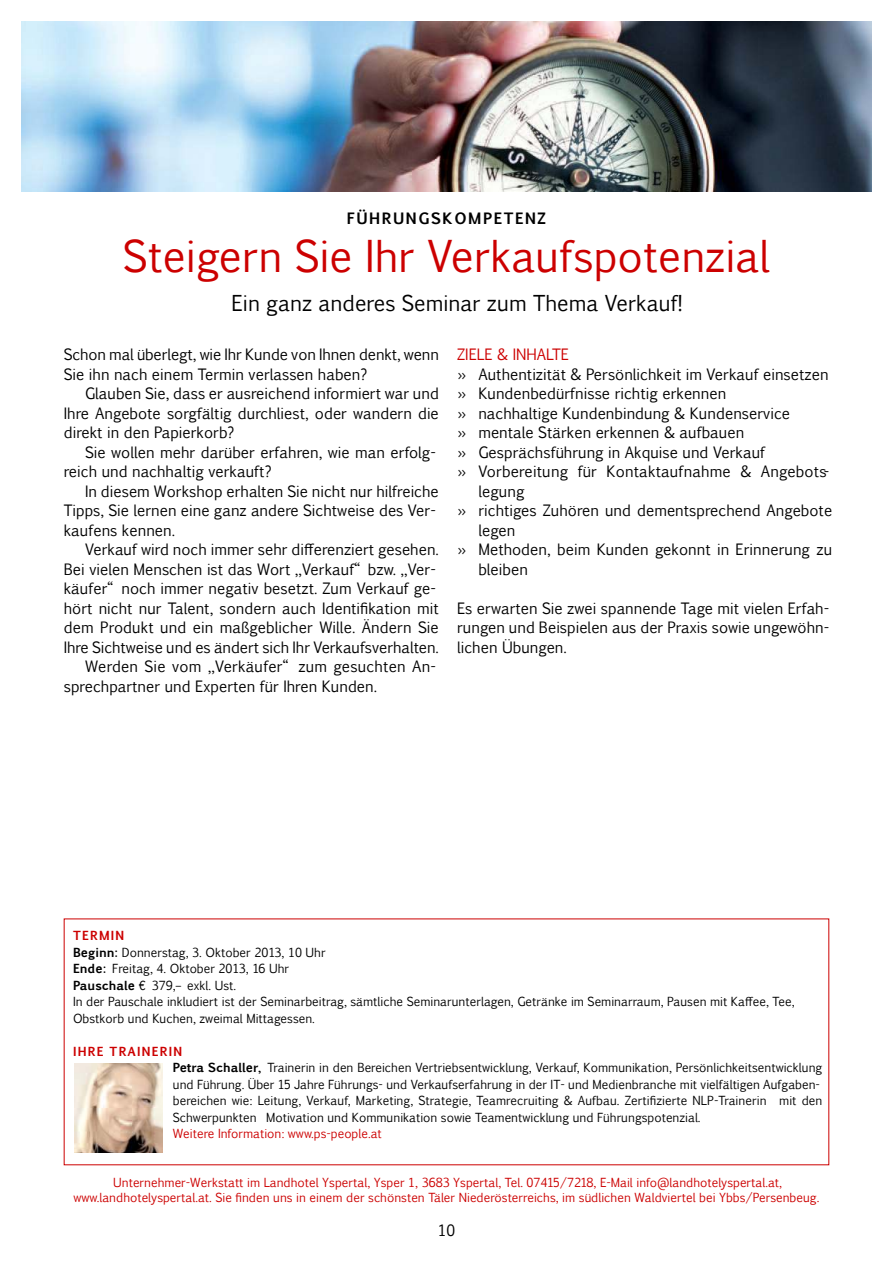
<style>
.page{position:relative;width:893px;height:1263px;background:#fff}
.page>*{position:absolute;margin:0;border:0;box-sizing:border-box;transform-origin:0 0}
.t1{font:42px "Pigiarniq";color:#c00}
.t2{font:21px "Pigiarniq";color:#000}
.t3{font:15px/19.5px "Pigiarniq";color:#000}
.t4{font:700 15px "Pigiarniq";letter-spacing:.1em;color:#000}
.t5{font:15px "Pigiarniq";color:#c00}
.t6{font:12px/16.5px "Pigiarniq";color:#000}
.t7{font:12px/14.4px "Pigiarniq";color:#c00;text-align:center}
.s1{font-weight:300}
.s2{font-weight:700;color:#c00}
.s3{font-weight:700}
</style>
<div class="page">
<img style="left:21px;top:21px;width:851px;height:170px">
<img style="left:74px;top:1063px;width:88px;height:89px">
<p class="t4" style="left:347px;top:211px;width:201px">FüHRUNgSKoMPETENZ</p>
<h1 class="t1" style="left:123px;top:237px;width:648px">Steigern Sie Ihr Verkaufspotenzial</h1>
<h2 class="t2" style="left:232px;top:293px;width:452px">Ein ganz anderes Seminar zum Thema Verkauf!</h2>
<p class="t3" style="left:64px;top:346px;width:377px">Schon mal überlegt, wie Ihr Kunde von Ihnen denkt, wenn<br>Sie ihn nach einem Termin verlassen haben?</p>
<p class="t3" style="left:64px;top:385px;width:377px;text-align:justify;text-indent:21px">Glauben Sie, dass er ausreichend informiert war und Ihre Angebote sorgfältig durchliest, oder wandern die direkt in den Papierkorb?</p>
<p class="t3" style="left:64px;top:444px;width:374px;text-indent:21px">Sie wollen mehr darüber erfahren, wie man erfolg&shy;reich und nachhaltig verkauft?</p>
<p class="t3" style="left:64px;top:483px;width:377px;text-indent:21px">In diesem Workshop erhalten Sie nicht nur hilfreiche<br>Tipps, Sie lernen eine ganz andere Sichtweise des Ver&shy;kaufens kennen.</p>
<p class="t3" style="left:85px;top:541px;width:355px">Verkauf wird noch immer sehr differenziert gesehen.</p>
<p class="t3" style="left:64px;top:561px;width:374px">Bei vielen Menschen ist das Wort „Verkauf“ bzw. „Ver-</p>
<p class="t3" style="left:64px;top:580px;width:374px">käufer“ noch immer negativ besetzt. zum Verkauf ge-</p>
<p class="t3" style="left:64px;top:600px;width:377px">hört nicht nur Talent, sondern auch Identifikation mit</p>
<p class="t3" style="left:64px;top:619px;width:377px">dem Produkt und ein maßgeblicher Wille. Ändern Sie</p>
<p class="t3" style="left:64px;top:639px;width:377px">Ihre Sichtweise und es ändert sich Ihr Verkaufsverhalten.</p>
<p class="t3" style="left:85px;top:658px;width:352px">Werden Sie vom „Verkäufer“ zum gesuchten An-</p>
<p class="t3" style="left:64px;top:678px;width:315px">sprechpartner und Experten für Ihren Kunden.</p>
<p class="t5" style="left:457px;top:347px;width:113px">zIELE &amp; INHALTE</p>
<p class="t3" style="left:457px;top:366px;width:373px"><span class="s1">»</span> Authentizität &amp; Persönlichkeit im Verkauf einsetzen</p>
<p class="t3" style="left:457px;top:385px;width:271px"><span class="s1">»</span> Kundenbedürfnisse richtig erkennen</p>
<p class="t3" style="left:457px;top:405px;width:335px"><span class="s1">»</span> nachhaltige Kundenbindung &amp; Kundenservice</p>
<p class="t3" style="left:457px;top:424px;width:289px"><span class="s1">»</span> mentale Stärken erkennen &amp; aufbauen</p>
<p class="t3" style="left:457px;top:444px;width:310px"><span class="s1">»</span> Gesprächsführung in Akquise und Verkauf</p>
<p class="t3" style="left:457px;top:463px;width:374px"><span class="s1">»</span> Vorbereitung für Kontaktaufnahme &amp; Angebots-</p>
<p class="t3" style="left:478px;top:483px;width:48px">legung</p>
<p class="t3" style="left:457px;top:502px;width:377px"><span class="s1">»</span> richtiges zuhören und dementsprechend Angebote</p>
<p class="t3" style="left:478px;top:522px;width:38px">legen</p>
<p class="t3" style="left:457px;top:541px;width:377px"><span class="s1">»</span> Methoden, beim Kunden gekonnt in Erinnerung zu</p>
<p class="t3" style="left:478px;top:561px;width:51px">bleiben</p>
<p class="t3" style="left:457px;top:600px;width:374px;text-align:justify">Es erwarten Sie zwei spannende Tage mit vielen Erfah&shy;rungen und Beispielen aus der Praxis sowie ungewöhn&shy;lichen Übungen.</p>
<p class="t6" style="left:73px;top:929px;width:723px"><span class="s2">TERMIN<br></span><span class="s3">Beginn:</span> Donnerstag, 3. oktober 2013, 10 Uhr<br><span class="s3">Ende:</span> Freitag, 4. oktober 2013, 16 Uhr<br><span class="s3">Pauschale</span> € 379,– exkl. Ust.<br>In der Pauschale inkludiert ist der Seminarbeitrag, sämtliche Seminarunterlagen, Getränke im Seminarraum, Pausen mit Kaffee, Tee, obstkorb und Kuchen, zweimal Mittagessen.</p>
<p class="t6" style="left:173px;top:1044px;width:651px;text-indent:-100px"><span class="s2">IHRE TRAINERIN<br></span><span class="s3">Petra Schaller,</span> Trainerin in den Bereichen Vertriebsentwicklung, Verkauf, Kommunikation, Persönlichkeitsentwicklung und Führung. Über 15 Jahre Führungs- und Verkaufserfahrung in der IT- und Medienbranche mit vielfältigen Aufgaben&shy;bereichen wie: Leitung, Verkauf, Marketing, Strategie, Teamrecruiting &amp; Aufbau. zertifizierte NLP-Trainerin mit den Schwerpunkten Motivation und Kommunikation sowie Teamentwicklung und Führungspotenzial.</p>
<p class="t7" style="left:173px;top:1128px;width:211px">Weitere Information: www.ps-people.at</p>
<p class="t7" style="left:73px;top:1176px;width:747px">Unternehmer-Werkstatt im Landhotel Yspertal, Ysper 1, 3683 Yspertal, Tel. 07415/7218, E-Mail info@landhotelyspertal.at, www.landhotelyspertal.at. Sie finden uns in einem der schönsten Täler Niederösterreichs, im südlichen Waldviertel bei Ybbs/Persenbeug.</p>
<p class="t3" style="left:438px;top:1222px;width:19px">10</p>
</div>
